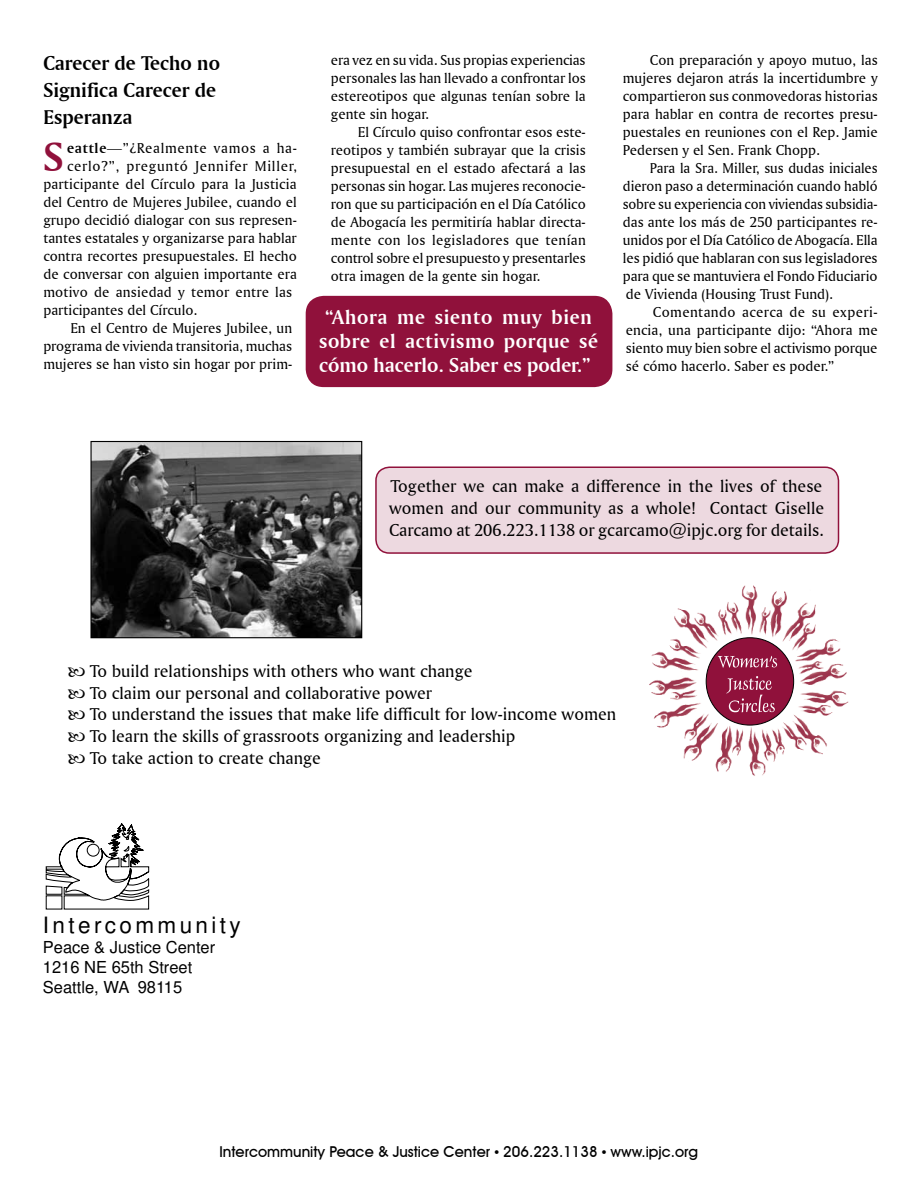
<style>
.page{position:relative;width:918px;height:1188px;background:#fff}
.page>*{position:absolute;margin:0;border:0;box-sizing:border-box;transform-origin:0 0}
.t1{font:42.45px "Amerigo BT Bold A";color:#90113b}
.t2{font:22.5px "Helvetica";letter-spacing:.15em;color:#000}
.t3{font:21px/24px "Amerigo BT Bold A";letter-spacing:.03em;color:#fff}
.t4{font:21px/27px "Amerigo BT Bold A";color:#000}
.t5{font:18px/21.6px "Amerigo BT Roman A";color:#000}
.t6{font:16.5px/19.8px "Helvetica";color:#000}
.t7{font:15px/18px "Amerigo BT Roman A";color:#000;text-align:justify}
.t8{font:500 15px "Avant Garde IT Cby BT";color:#000}
.t9{font:15px "Amerigo BT Roman A";letter-spacing:.045em;color:#000}
.s1{font-family:"Amerigo BT Bold A"}
.s2{font-family:"Amerigo BT Italic A"}
.s3{font-family:"Times New Roman";font-weight:400}
</style>
<div class="page">
<img style="left:649px;top:585px;width:200px;height:191px">
<div style="left:706px;top:638px;width:88px;height:87px;background:#90113b;border-radius:50%"></div>
<svg style="left:718px;top:656px;width:59px;height:12px"></svg>
<svg style="left:726px;top:676px;width:49px;height:36px"></svg>
<svg style="left:46px;top:823px;width:103px;height:87px"></svg>
<div style="left:306px;top:296px;width:306px;height:91px;background:#90113b;border-radius:18px"></div>
<img style="left:92px;top:443px;width:268px;height:193px">
<div style="left:90px;top:441px;width:272px;height:197px;border:1px solid #000"></div>
<div style="left:376px;top:467px;width:463px;height:86px;background:#edd9e0;border-radius:14px"></div>
<div style="left:375px;top:466px;width:464px;height:88px;border:2px solid #90113b;border-radius:14px"></div>
<h3 class="t4" style="left:43px;top:49px;width:178px">Carecer de Techo no<br>Significa Carecer de<br>Esperanza</h3>
<h1 class="t1" style="left:43px;top:131px;width:22px">S</h1>
<p class="t9" style="left:67px;top:139px;width:231px"><span class="s1">eattle</span><span class="s2">—</span>”¿Realmente vamos a ha-</p>
<p class="t9" style="left:67px;top:157px;width:231px">cerlo?”, preguntó Jennifer Miller,</p>
<p class="t7" style="left:43px;top:174px;width:255px">participante del Círculo para la Justicia</p>
<p class="t7" style="left:43px;top:192px;width:255px">del Centro de Mujeres Jubilee, cuando el</p>
<p class="t7" style="left:43px;top:210px;width:255px">grupo decidió dialogar con sus represen-</p>
<p class="t7" style="left:43px;top:228px;width:255px">tantes estatales y organizarse para hablar</p>
<p class="t7" style="left:43px;top:246px;width:255px">contra recortes presupuestales. El hecho</p>
<p class="t7" style="left:43px;top:264px;width:255px">de conversar con alguien importante era</p>
<p class="t7" style="left:43px;top:282px;width:250px">motivo de ansiedad y temor entre las</p>
<p class="t7" style="left:43px;top:300px;width:155px">participantes del Círculo.</p>
<p class="t7" style="left:70px;top:318px;width:223px">En el Centro de Mujeres Jubilee, un</p>
<p class="t7" style="left:43px;top:336px;width:250px">programa de vivienda transitoria, muchas</p>
<p class="t7" style="left:43px;top:354px;width:250px">mujeres se han visto sin hogar por prim-</p>
<p class="t7" style="left:331px;top:51px;width:256px">era vez en su vida. Sus propias experiencias personales las han llevado a confrontar los estereotipos que algunas tenían sobre la gente sin hogar.</p>
<p class="t7" style="left:331px;top:123px;width:256px;text-indent:27px">El Círculo quiso confrontar esos este&shy;reotipos y también subrayar que la crisis presupuestal en el estado afectará a las personas sin hogar. Las mujeres reconocie&shy;ron que su participación en el Día Católico de Abogacía les permitiría hablar directa&shy;mente con los legisladores que tenían control sobre el presupuesto y presentarles otra imagen de la gente sin hogar.</p>
<h3 class="t3" style="left:319px;top:304px;width:281px">“Ahora me siento muy bien sobre el activismo porque sé cómo hacerlo. Saber es poder.”</h3>
<p class="t7" style="left:623px;top:51px;width:256px;text-indent:27px">Con preparación y apoyo mutuo, las mujeres dejaron atrás la incertidumbre y compartieron sus conmovedoras historias para hablar en contra de recortes presu&shy;puestales en reuniones con el Rep. Jamie Pedersen y el Sen. Frank Chopp.</p>
<p class="t7" style="left:623px;top:159px;width:256px;text-indent:27px">Para la Sra. Miller, sus dudas iniciales dieron paso a determinación cuando habló sobre su experiencia con viviendas subsidia&shy;das ante los más de 250 participantes re&shy;unidos por el Día Católico de Abogacía. Ella les pidió que hablaran con sus legisladores para que se mantuviera el Fondo Fiduciario de Vivienda (Housing Trust Fund).</p>
<p class="t7" style="left:626px;top:303px;width:253px;text-indent:27px">Comentando acerca de su experi&shy;encia, una participante dijo: “Ahora me siento muy bien sobre el activismo porque sé cómo hacerlo. Saber es poder.”</p>
<p class="t5" style="left:389px;top:475px;width:437px;text-align:justify">Together we can make a difference in the lives of these women and our community as a whole! Contact Giselle Carcamo at 206.223.1138 or gcarcamo@ipjc.org for details.</p>
<p class="t5" style="left:90px;top:660px;width:528px">To build relationships with others who want change<br>To claim our personal and collaborative power<br>To understand the issues that make life difficult for low-income women To learn the skills of grassroots organizing and leadership<br>To take action to create change</p>
<h2 class="t2" style="left:43px;top:912px;width:199px">Intercommunity</h2>
<p class="t6" style="left:43px;top:937px;width:174px">Peace &amp; Justice Center<br>1216 NE 65th Street<br>Seattle, WA 98115</p>
<p class="t8" style="left:219px;top:1143px;width:480px">Intercommunity Peace &amp; Justice Center <span class="s3">•</span> 206.223.1138 <span class="s3">•</span> www.ipjc.org</p>
</div>
